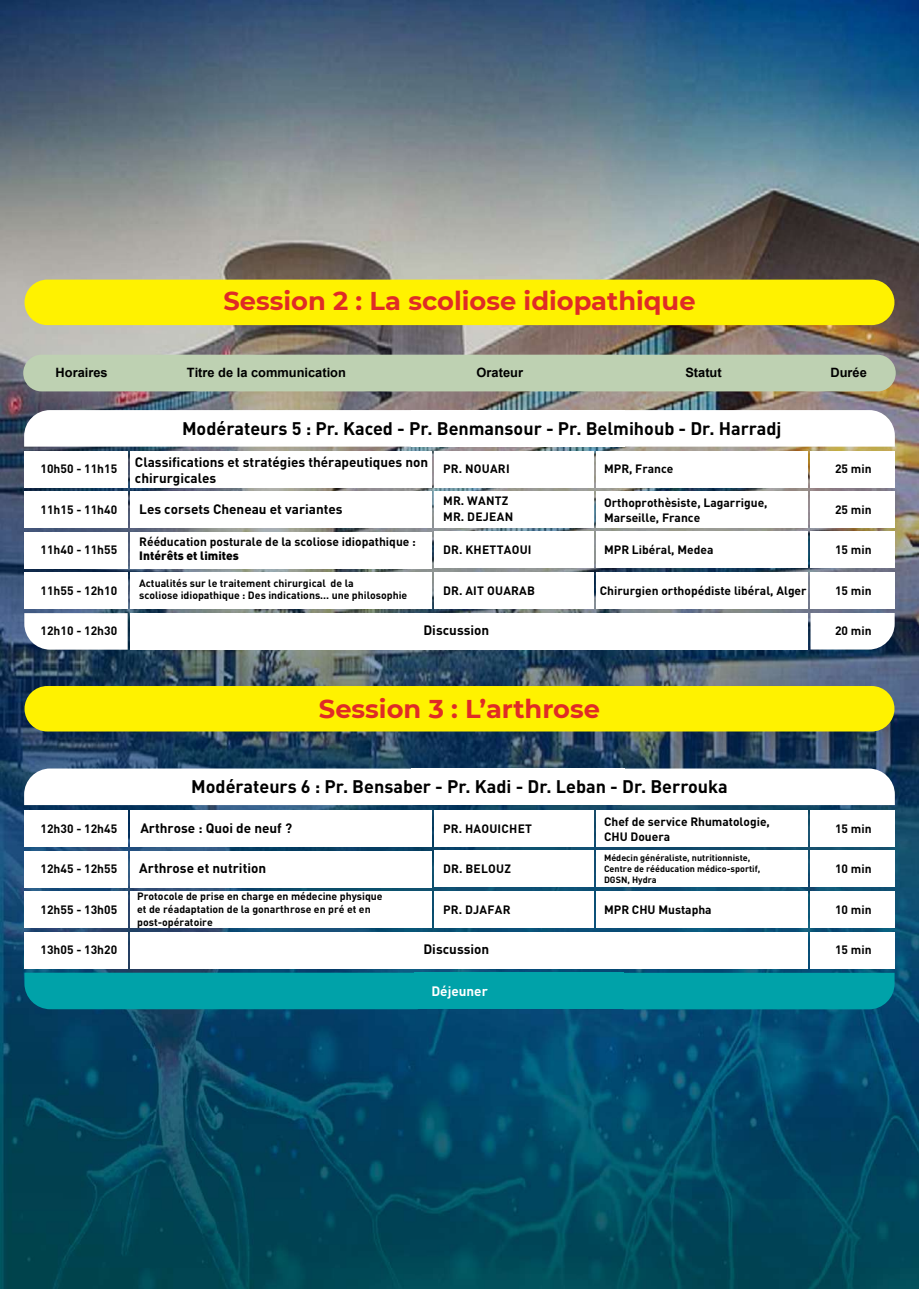
<style>
.page{position:relative;width:919px;height:1289px;background:#fff}
.page>*{position:absolute;margin:0;border:0;box-sizing:border-box;transform-origin:0 0}
.t1{font:700 25.8px "Montserrat";color:#df2b26}
.t2{font:700 18px "DIN Pro";color:#000}
.t3{font:700 13.5px/16.2px "DIN Pro";color:#000}
.t4{font:700 13.5px "DIN Pro";color:#fff}
.t5{font:700 12.9px "Arial";color:#000}
.t6{font:700 12px/14.4px "DIN Pro";color:#000}
.t7{font:700 12px/15.6px "DIN Pro";letter-spacing:.02em;color:#000}
.t8{font:900 12px "DIN Pro";color:#000}
.t9{font:700 10.5px/12.6px "DIN Pro";color:#000}
.t10{font:700 9px/10.8px "DIN Pro";color:#000}
</style>
<div class="page">
<img style="left:0;top:0;width:918px;height:1288px">
<div style="left:25px;top:279px;width:869px;height:46px;background:#fff200;border-radius:23px"></div>
<div style="left:130px;top:451px;width:301px;height:36px;background:#fff"></div>
<div style="left:434px;top:451px;width:159px;height:36px;background:#fff"></div>
<div style="left:596px;top:451px;width:211px;height:36px;background:#fff"></div>
<div style="left:24px;top:451px;width:104px;height:36px;background:#fff"></div>
<div style="left:810px;top:451px;width:84px;height:36px;background:#fff"></div>
<div style="left:130px;top:491px;width:301px;height:37px;background:#fff"></div>
<div style="left:434px;top:491px;width:159px;height:36px;background:#fff"></div>
<div style="left:596px;top:491px;width:211px;height:36px;background:#fff"></div>
<div style="left:24px;top:491px;width:104px;height:37px;background:#fff"></div>
<div style="left:810px;top:491px;width:84px;height:36px;background:#fff"></div>
<div style="left:130px;top:572px;width:301px;height:37px;background:#fff"></div>
<div style="left:434px;top:572px;width:159px;height:36px;background:#fff"></div>
<div style="left:596px;top:572px;width:211px;height:36px;background:#fff"></div>
<div style="left:24px;top:572px;width:104px;height:37px;background:#fff"></div>
<div style="left:810px;top:572px;width:84px;height:36px;background:#fff"></div>
<div style="left:130px;top:613px;width:301px;height:36px;background:#fff"></div>
<div style="left:426px;top:613px;width:167px;height:36px;background:#fff"></div>
<div style="left:583px;top:613px;width:224px;height:36px;background:#fff"></div>
<svg style="left:24px;top:613px;width:104px;height:36px"></svg>
<svg style="left:810px;top:613px;width:84px;height:36px"></svg>
<div style="left:130px;top:531px;width:301px;height:37px;background:#fff"></div>
<div style="left:434px;top:531px;width:159px;height:37px;background:#fff"></div>
<div style="left:596px;top:531px;width:211px;height:37px;background:#fff"></div>
<div style="left:24px;top:531px;width:104px;height:37px;background:#fff"></div>
<div style="left:810px;top:531px;width:84px;height:37px;background:#fff"></div>
<div style="left:23px;top:355px;width:872px;height:36px;background:#bed1b2;border-radius:18px"></div>
<div style="left:25px;top:686px;width:869px;height:45px;background:#fff200;border-radius:23px"></div>
<div style="left:130px;top:810px;width:301px;height:37px;background:#fff"></div>
<div style="left:434px;top:810px;width:159px;height:36px;background:#fff"></div>
<div style="left:596px;top:810px;width:211px;height:36px;background:#fff"></div>
<div style="left:24px;top:810px;width:104px;height:37px;background:#fff"></div>
<div style="left:810px;top:810px;width:84px;height:36px;background:#fff"></div>
<div style="left:130px;top:850px;width:301px;height:37px;background:#fff"></div>
<div style="left:434px;top:850px;width:159px;height:37px;background:#fff"></div>
<div style="left:596px;top:850px;width:211px;height:37px;background:#fff"></div>
<div style="left:24px;top:850px;width:104px;height:37px;background:#fff"></div>
<div style="left:810px;top:850px;width:84px;height:37px;background:#fff"></div>
<div style="left:130px;top:931px;width:301px;height:37px;background:#fff"></div>
<div style="left:426px;top:931px;width:167px;height:37px;background:#fff"></div>
<div style="left:583px;top:931px;width:224px;height:37px;background:#fff"></div>
<div style="left:24px;top:931px;width:104px;height:37px;background:#fff"></div>
<div style="left:810px;top:931px;width:84px;height:37px;background:#fff"></div>
<div style="left:130px;top:891px;width:301px;height:36px;background:#fff"></div>
<div style="left:434px;top:891px;width:159px;height:36px;background:#fff"></div>
<div style="left:596px;top:891px;width:211px;height:36px;background:#fff"></div>
<div style="left:24px;top:891px;width:104px;height:36px;background:#fff"></div>
<div style="left:810px;top:891px;width:84px;height:36px;background:#fff"></div>
<svg style="left:24px;top:410px;width:387px;height:36px"></svg>
<div style="left:411px;top:410px;width:213px;height:36px;background:#fff"></div>
<svg style="left:624px;top:410px;width:270px;height:36px"></svg>
<svg style="left:24px;top:768px;width:387px;height:37px"></svg>
<div style="left:411px;top:768px;width:213px;height:37px;background:#fff"></div>
<svg style="left:624px;top:768px;width:270px;height:37px"></svg>
<div style="left:24px;top:972px;width:390px;height:37px;background:#00a2a9"></div>
<div style="left:414px;top:972px;width:209px;height:37px;background:#00a2a9"></div>
<div style="left:623px;top:972px;width:271px;height:37px;background:#00a2a9"></div>
<h1 class="t1" style="left:223px;top:282px;width:473px">Session 2 : La scoliose idiopathique</h1>
<p class="t5" style="left:56px;top:363px;width:54px">Horaires</p>
<p class="t5" style="left:187px;top:363px;width:161px">Titre de la communication</p>
<p class="t5" style="left:476px;top:363px;width:48px">Orateur</p>
<p class="t5" style="left:685px;top:363px;width:38px">Statut</p>
<p class="t5" style="left:830px;top:363px;width:38px">Durée</p>
<h2 class="t2" style="left:182px;top:416px;width:601px">Modérateurs 5 : Pr. Kaced - Pr. Benmansour - Pr. Belmihoub - Dr. Harradj</h2>
<p class="t3" style="left:135px;top:452px;width:295px">Classifications et stratégies thérapeutiques non chirurgicales</p>
<p class="t7" style="left:443px;top:459px;width:68px">PR. NOUARI</p>
<p class="t6" style="left:604px;top:460px;width:71px">MPR, France</p>
<p class="t6" style="left:41px;top:460px;width:78px">10h50 - 11h15</p>
<p class="t6" style="left:835px;top:460px;width:38px">25 min</p>
<p class="t7" style="left:443px;top:491px;width:72px">MR. WANTZ<br>MR. DEJEAN</p>
<p class="t6" style="left:604px;top:494px;width:165px">Orthoprothèsiste, Lagarrigue,<br>Marseille, France</p>
<p class="t6" style="left:41px;top:500px;width:78px">11h15 - 11h40</p>
<p class="t3" style="left:139px;top:499px;width:205px">Les corsets Cheneau et variantes</p>
<p class="t6" style="left:835px;top:500px;width:38px">25 min</p>
<p class="t6" style="left:139px;top:532px;width:278px">Rééducation posturale de la scoliose idiopathique :</p>
<p class="t8" style="left:139px;top:545px;width:101px">Intérêts et limites</p>
<p class="t7" style="left:443px;top:540px;width:90px">DR. KHETTAOUI</p>
<p class="t6" style="left:604px;top:541px;width:111px">MPR Libéral, Medea</p>
<p class="t6" style="left:41px;top:541px;width:78px">11h40 - 11h55</p>
<p class="t6" style="left:835px;top:541px;width:38px">15 min</p>
<p class="t9" style="left:139px;top:575px;width:269px">Actualités sur le traitement chirurgical de la<br>scoliose idiopathique : Des indications... une philosophie</p>
<p class="t7" style="left:443px;top:581px;width:94px">DR. AIT OUARAB</p>
<p class="t6" style="left:599px;top:581px;width:208px">Chirurgien orthopédiste libéral, Alger</p>
<p class="t6" style="left:41px;top:581px;width:78px">11h55 - 12h10</p>
<p class="t6" style="left:835px;top:581px;width:38px">15 min</p>
<p class="t3" style="left:423px;top:621px;width:67px">Discussion</p>
<p class="t6" style="left:41px;top:622px;width:78px">12h10 - 12h30</p>
<p class="t6" style="left:835px;top:622px;width:38px">20 min</p>
<h1 class="t1" style="left:319px;top:690px;width:282px">Session 3 : L’arthrose</h1>
<h2 class="t2" style="left:191px;top:774px;width:538px">Modérateurs 6 : Pr. Bensaber - Pr. Kadi - Dr. Leban - Dr. Berrouka</h2>
<p class="t6" style="left:604px;top:813px;width:167px">Chef de service Rhumatologie,<br>CHU Douera</p>
<p class="t6" style="left:41px;top:819px;width:78px">12h30 - 12h45</p>
<p class="t3" style="left:140px;top:818px;width:153px">Arthrose : Quoi de neuf ?</p>
<p class="t7" style="left:443px;top:819px;width:90px">PR. HAOUICHET</p>
<p class="t6" style="left:835px;top:819px;width:38px">15 min</p>
<p class="t10" style="left:604px;top:851px;width:158px">Médecin généraliste, nutritionniste,<br>Centre de rééducation médico-sportif,<br>DGSN, Hydra</p>
<p class="t6" style="left:41px;top:860px;width:78px">12h45 - 12h55</p>
<p class="t3" style="left:139px;top:858px;width:128px">Arthrose et nutrition</p>
<p class="t7" style="left:443px;top:859px;width:69px">DR. BELOUZ</p>
<p class="t6" style="left:835px;top:860px;width:38px">10 min</p>
<p class="t9" style="left:137px;top:889px;width:247px">Protocole de prise en charge en médecine physique et de réadaptation de la gonarthrose en pré et en post-opératoire</p>
<p class="t6" style="left:41px;top:900px;width:78px">12h55 - 13h05</p>
<p class="t6" style="left:835px;top:900px;width:38px">10 min</p>
<p class="t7" style="left:443px;top:900px;width:69px">PR. DJAFAR</p>
<p class="t6" style="left:604px;top:900px;width:109px">MPR CHU Mustapha</p>
<p class="t3" style="left:423px;top:939px;width:67px">Discussion</p>
<p class="t6" style="left:41px;top:941px;width:78px">13h05 - 13h20</p>
<p class="t6" style="left:835px;top:941px;width:38px">15 min</p>
<p class="t4" style="left:431px;top:980px;width:58px">Déjeuner</p>
</div>
